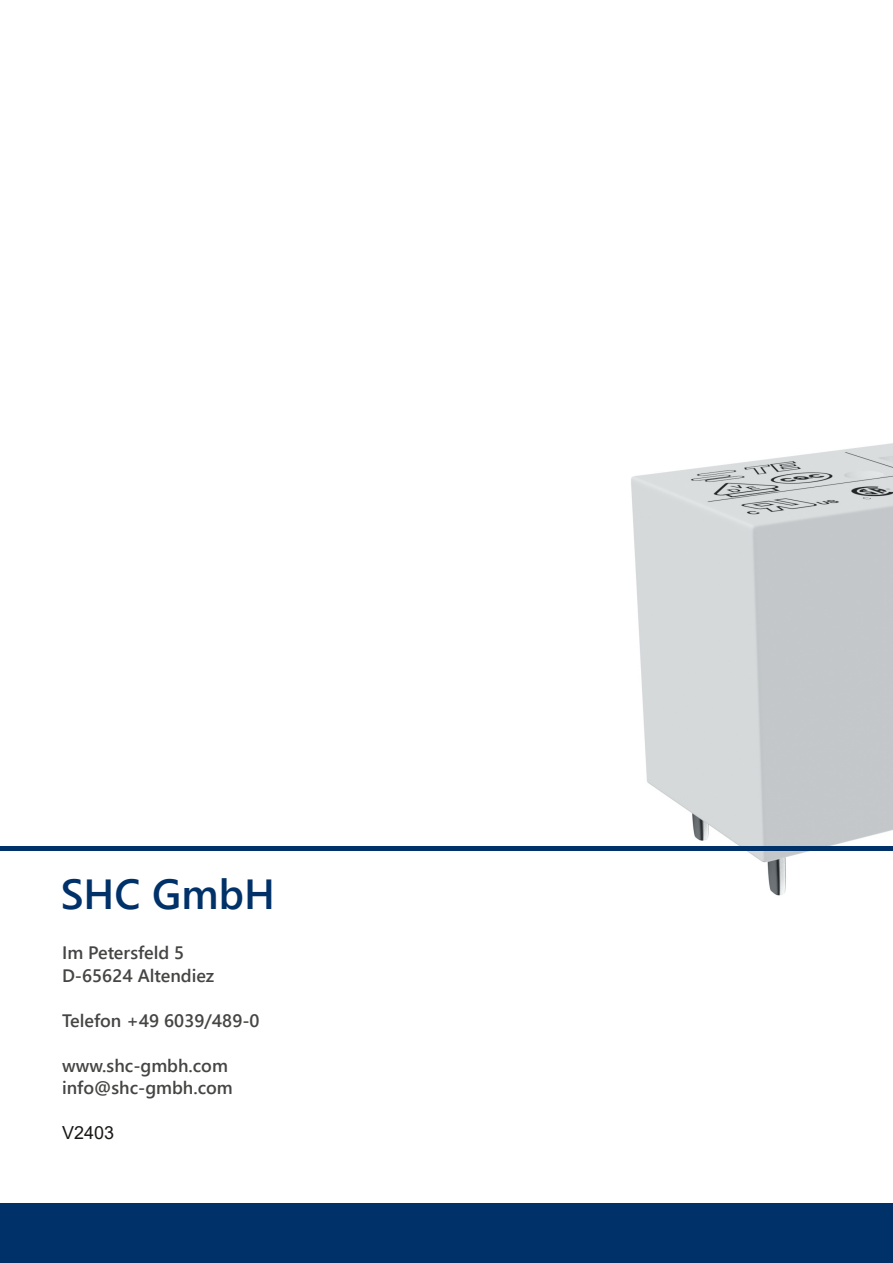
<style>
.page{position:relative;width:893px;height:1263px;background:#fff}
.page>*{position:absolute;margin:0;border:0;box-sizing:border-box;transform-origin:0 0}
.t1{font:600 42px "Segoe UI";color:#003169}
.t2{font:600 18px/22.5px "Segoe UI";color:#454544}
.t3{font:18px "Arial";color:#181715}
</style>
<div class="page">
<img style="left:631px;top:443px;width:262px;height:453px">
<div style="left:0;top:1203px;width:893px;height:60px;background:#003169"></div>
<div style="left:0;top:846px;width:893px;height:5px;background:#003169"></div>
<h1 class="t1" style="left:61px;top:863px;width:216px">SHC GmbH</h1>
<p class="t2" style="left:62px;top:940px;width:154px">Im Petersfeld 5<br>D‐65624 Altendiez</p>
<p class="t2" style="left:62px;top:1008px;width:199px">Telefon +49 6039/489‐0</p>
<p class="t2" style="left:62px;top:1053px;width:172px">www.shc‐gmbh.com info@shc‐gmbh.com</p>
<p class="t3" style="left:62px;top:1123px;width:54px">V2403</p>
</div>
